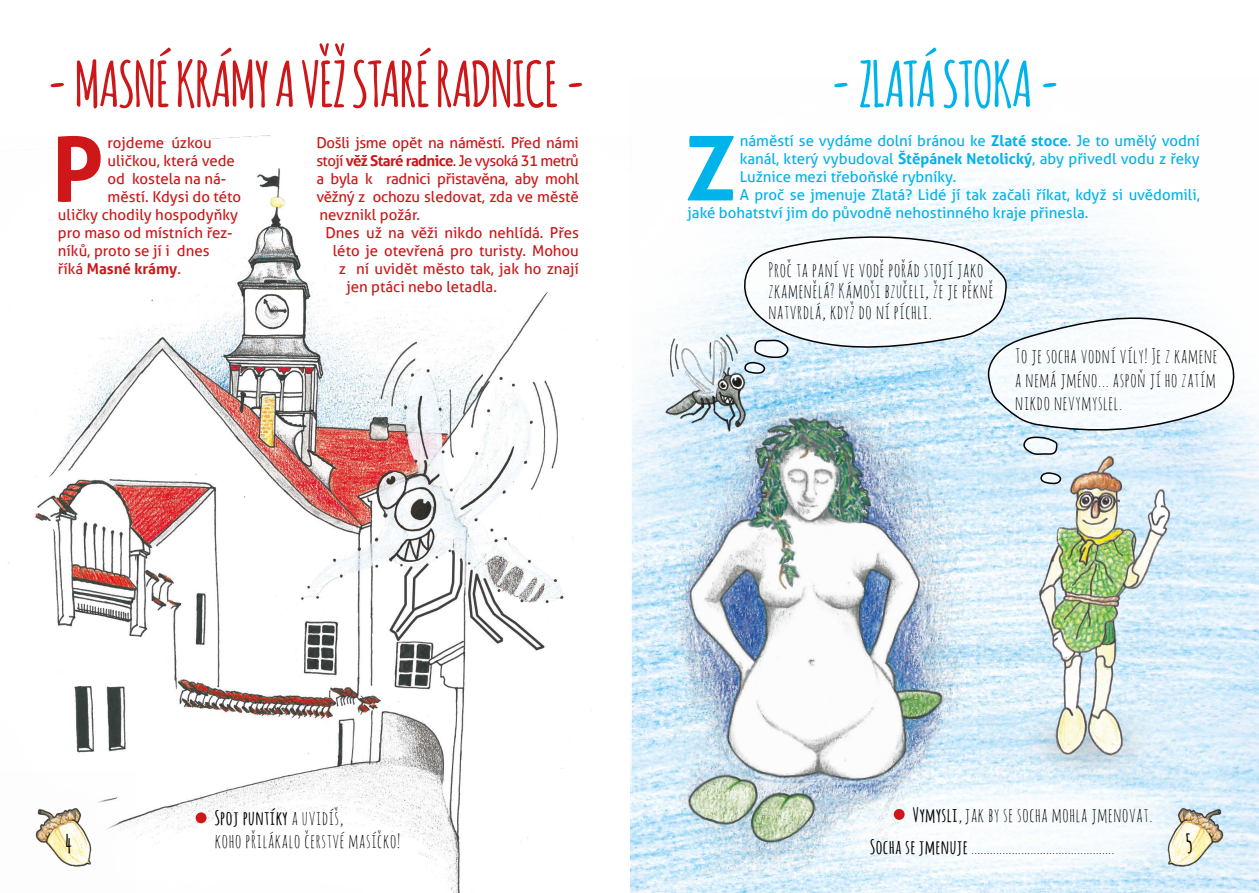
<style>
.page{position:relative;width:1259px;height:893px;background:#fff}
.page>*{position:absolute;margin:0;border:0;box-sizing:border-box;transform-origin:0 0}
.t1{font:700 89.7px "Aller";color:#00b3eb}
.t2{font:700 89.7px "Aller";color:#cd1719}
.t3{font:700 61.5px "Amatic";letter-spacing:-.005em;color:#cd1719}
.t4{font:700 61.5px "Amatic";color:#00b3eb}
.t5{font:700 25.5px "Amatic";color:#000}
.t6{font:19.5px/21px "Amatic SC";letter-spacing:.03em;color:#000}
.t7{font:700 19.5px "Amatic";letter-spacing:.05em;color:#000}
.t8{font:15px "Aller";color:#cd1719}
.t9{font:15px "Aller";color:#00b3eb}
.t10{font:15px "Aller";letter-spacing:-.02em;color:#cd1719}
.t11{font:15px "Aller";letter-spacing:-.04em;color:#cd1719}
.t12{font:700 15px "Aller";color:#cd1719}
.s1{font-weight:700}
.s2{font-weight:400}
.s3{font-family:"Amatic SC";font-weight:400}
.s4{font-family:"Amatic";font-weight:700}
</style>
<div class="page">
<img style="left:631px;top:154px;width:628px;height:739px">
<svg style="left:813px;top:772px;width:404px;height:110px"></svg>
<img style="left:1123px;top:772px;width:136px;height:121px">
<img style="left:977px;top:457px;width:205px;height:326px">
<img style="left:631px;top:313px;width:109px;height:36px">
<svg style="left:1039px;top:472px;width:22px;height:13px"></svg>
<svg style="left:740px;top:232px;width:497px;height:225px"></svg>
<img style="left:631px;top:349px;width:334px;height:529px">
<img style="left:8px;top:135px;width:623px;height:758px">
<div style="left:196px;top:812px;width:10px;height:11px;background:#cd1719;border-radius:50%"></div>
<img style="left:8px;top:772px;width:128px;height:121px">
<div style="left:893px;top:809px;width:11px;height:11px;background:#cd1719;border-radius:50%"></div>
<h2 class="t3" style="left:46px;top:40px;width:541px">- MASNÉ KRÁMY AVĚŽ STARÉ RADNICE -</h2>
<p class="t10" style="left:316px;top:133px;width:264px">Došli jsme opět na náměstí. Před námi</p>
<p class="t11" style="left:316px;top:151px;width:264px">stojí <span class="s1">věž Staré radnice</span>. Je vysoká 31 metrů</p>
<p class="t10" style="left:316px;top:169px;width:264px">a byla k radnici přistavěna, aby mohl</p>
<p class="t8" style="left:316px;top:187px;width:264px">věžný z ochozu sledovat, zda ve městě</p>
<p class="t8" style="left:319px;top:205px;width:102px">nevznikl požár.</p>
<p class="t8" style="left:325px;top:223px;width:255px">Dnes už na věži nikdo nehlídá. Přes</p>
<p class="t8" style="left:333px;top:241px;width:248px">léto je otevřená pro turisty. Mohou</p>
<p class="t8" style="left:339px;top:259px;width:242px">z ní uvidět město tak, jak ho znají</p>
<p class="t8" style="left:346px;top:277px;width:152px">jen ptáci nebo letadla.</p>
<h1 class="t2" style="left:52px;top:114px;width:54px">P</h1>
<p class="t8" style="left:108px;top:133px;width:106px">rojdeme úzkou</p>
<p class="t8" style="left:108px;top:151px;width:129px">uličkou, která vede</p>
<p class="t8" style="left:108px;top:169px;width:120px">od kostela na ná-</p>
<p class="t8" style="left:108px;top:187px;width:135px">městí. Kdysi do této</p>
<p class="t8" style="left:58px;top:205px;width:182px">uličky chodily hospodyňky</p>
<p class="t8" style="left:58px;top:223px;width:176px">pro maso od místních řez-</p>
<p class="t8" style="left:58px;top:241px;width:153px">níků, proto se jí i dnes</p>
<p class="t12" style="left:58px;top:259px;width:125px"><span class="s2">říká</span> Masné krámy<span class="s2">.</span></p>
<h2 class="t4" style="left:830px;top:40px;width:232px">- ZLATÁ STOKA -</h2>
<h1 class="t1" style="left:684px;top:113px;width:54px">Z</h1>
<p class="t9" style="left:740px;top:132px;width:461px">náměstí se vydáme dolní bránou ke <span class="s1">Zlaté stoce</span>. Je to umělý vodní</p>
<p class="t9" style="left:740px;top:150px;width:461px">kanál, který vybudoval <span class="s1">Štěpánek Netolický</span>, aby přivedl vodu z řeky</p>
<p class="t9" style="left:740px;top:168px;width:218px">Lužnice mezi třeboňské rybníky.</p>
<p class="t9" style="left:740px;top:186px;width:461px">A proč se jmenuje Zlatá? Lidé jí tak začali říkat, když si uvědomili,</p>
<p class="t9" style="left:687px;top:204px;width:402px">jaké bohatství jim do původně nehostinného kraje přinesla.</p>
<p class="t6" style="left:768px;top:259px;width:226px">Proč ta paní ve vodě pořád stojí jako zkamenělá? Kámoši bzučeli, že je pěkně natvrdlá, když do ní píchli.</p>
<p class="t6" style="left:1015px;top:344px;width:204px;line-height:23.4px;text-align:justify">To je socha vodní víly! Je z kamene a nemá jméno... aspoň jí ho zatím nikdo nevymyslel.</p>
<h3 class="t5" style="left:65px;top:825px;width:8px">4</h3>
<p class="t7" style="left:215px;top:804px;width:131px">Spoj puntíky <span class="s3">a uvidíš,</span></p>
<p class="t6" style="left:215px;top:830px;width:187px">koho přilákalo čerstvé masíčko!</p>
<p class="t6" style="left:870px;top:798px;width:284px;line-height:32.5px;text-indent:43px"><span class="s4">Vymysli</span>, jak by se socha mohla jmenovat.<br><span class="s4">Socha se jmenuje</span> ……........................................</p>
<h3 class="t5" style="left:1186px;top:825px;width:7px">5</h3>
</div>
